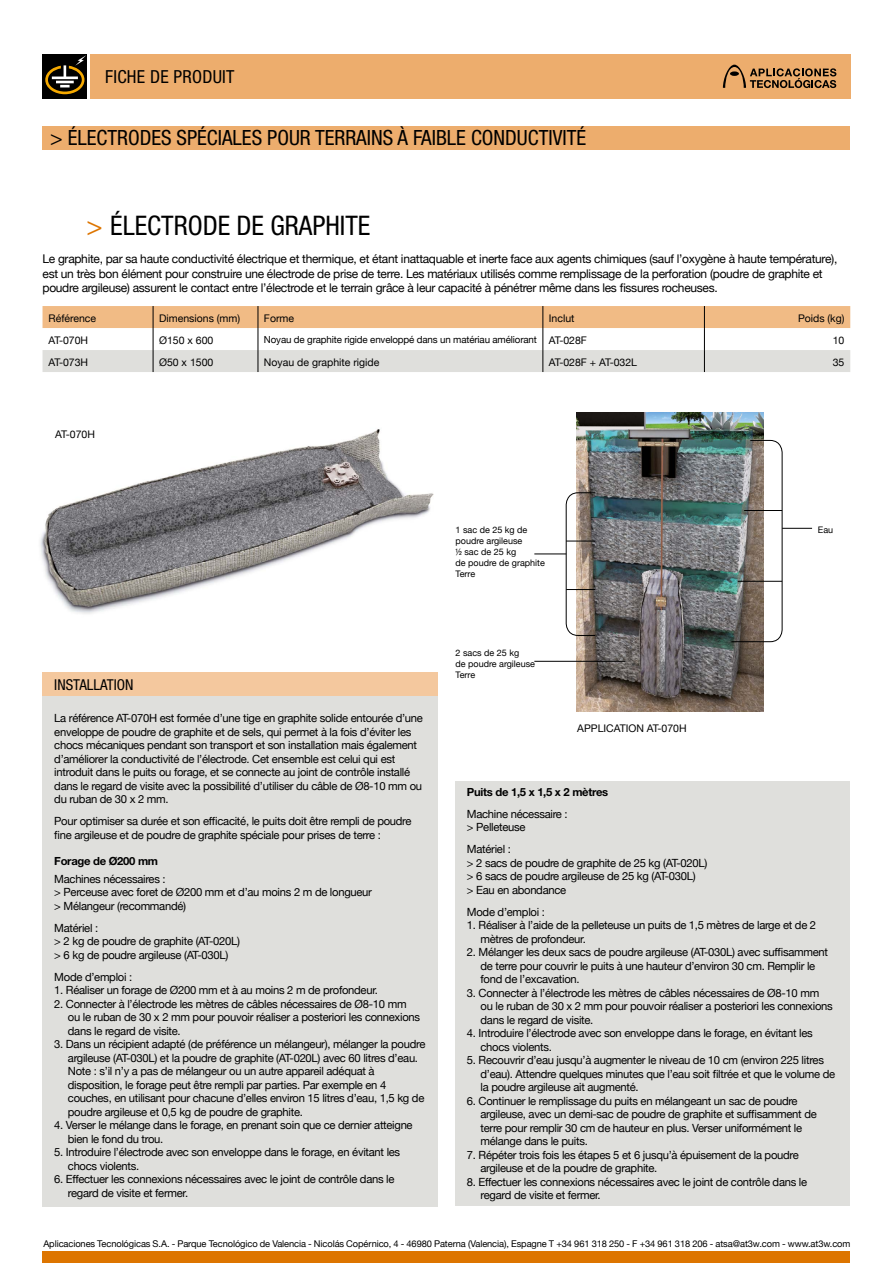
<style>
.page{position:relative;width:893px;height:1263px;background:#fff}
.page>*{position:absolute;margin:0;border:0;box-sizing:border-box;transform-origin:0 0}
.t1{font:condensed 27px "Helvetica Neue LT Std";color:#000}
.t2{font:condensed 21px "Helvetica Neue LT Std";color:#000}
.t3{font:condensed 18px "Helvetica Neue LT Std";letter-spacing:.015em;color:#000}
.t4{font:condensed 15px "Helvetica Neue LT Std";color:#000}
.t5{font:12px/14.4px "Helvetica Neue";letter-spacing:-.025em;color:#000}
.t6{font:11.25px/13.5px "Helvetica Neue";letter-spacing:-.025em;color:#000}
.t7{font:700 11.25px "Helvetica Neue LT Std";letter-spacing:-.025em;color:#000}
.t8{font:10.5px "Helvetica Neue";color:#000}
.t9{font:9.75px "Helvetica Neue";letter-spacing:-.015em;color:#000}
.t10{font:9.3px "Helvetica Neue";letter-spacing:-.01em;color:#000}
.t11{font:9px/10.8px "Helvetica Neue";color:#000}
.s1{color:#dd7500}
.s2{font-size:10.5px}
.s3{font-family:"Helvetica Neue LT Std";font-stretch:condensed}
</style>
<div class="page">
<div style="left:90px;top:54px;width:760px;height:45px;background:#edad6d"></div>
<div style="left:43px;top:1251px;width:807px;height:12px;background:#dd7500"></div>
<div style="left:43px;top:54px;width:44px;height:45px;background:#000"></div>
<svg style="left:45px;top:55px;width:41px;height:39px"></svg>
<svg style="left:723px;top:65px;width:113px;height:23px"></svg>
<img style="left:40px;top:429px;width:394px;height:185px">
<img style="left:576px;top:412px;width:188px;height:299px">
<svg style="left:731px;top:440px;width:52px;height:202px"></svg>
<hr style="left:744px;top:510px;width:38px;height:1px;background:#000">
<hr style="left:782px;top:528px;width:30px;height:1px;background:#000">
<hr style="left:738px;top:581px;width:44px;height:1px;background:#000">
<svg style="left:565px;top:492px;width:31px;height:144px"></svg>
<hr style="left:534px;top:661px;width:91px;height:1px;background:#000">
<hr style="left:534px;top:553px;width:32px;height:1px;background:#000">
<svg style="left:43px;top:306px;width:807px;height:66px"></svg>
<div style="left:43px;top:126px;width:807px;height:23px;background:#edad6d"></div>
<div style="left:455px;top:781px;width:395px;height:425px;background:#dfdfdc"></div>
<div style="left:43px;top:696px;width:395px;height:510px;background:#dfdfdc"></div>
<div style="left:43px;top:673px;width:395px;height:23px;background:#f4c89e"></div>
<h3 class="t3" style="left:105px;top:66px;width:131px">FICHE DE PRODUIT</h3>
<h2 class="t2" style="left:50px;top:126px;width:538px">&gt; ÉLECTRODES SPÉCIALES POUR TERRAINS À FAIBLE CONDUCTIVITÉ</h2>
<h1 class="t1" style="left:86px;top:210px;width:285px"><span class="s1">&gt;</span> ÉLECTRODE DE GRAPHITE</h1>
<p class="t5" style="left:43px;top:252px;width:796px">Le graphite, par sa haute conductivité électrique et thermique, et étant inattaquable et inerte face aux agents chimiques (sauf l’oxygène à haute température), est un très bon élément pour construire une électrode de prise de terre. Les matériaux utilisés comme remplissage de la perforation (poudre de graphite et poudre argileuse) assurent le contact entre l’électrode et le terrain grâce à leur capacité à pénétrer même dans les fissures rocheuses.</p>
<p class="t8" style="left:49px;top:312px;width:49px">Référence</p>
<p class="t8" style="left:159px;top:312px;width:83px">Dimensions (mm)</p>
<p class="t8" style="left:264px;top:312px;width:32px">Forme</p>
<p class="t8" style="left:549px;top:312px;width:27px">Inclut</p>
<p class="t8" style="left:798px;top:312px;width:48px">Poids (kg)</p>
<p class="t8" style="left:49px;top:334px;width:41px">AT-070H</p>
<p class="t8" style="left:159px;top:334px;width:56px">Ø150 x 600</p>
<p class="t9" style="left:264px;top:334px;width:325px">Noyau de graphite rigide enveloppé dans un matériau améliorant <span class="s2">AT-028F</span></p>
<p class="t8" style="left:833px;top:334px;width:13px">10</p>
<p class="t8" style="left:49px;top:356px;width:41px">AT-073H</p>
<p class="t8" style="left:159px;top:356px;width:56px">Ø50 x 1500</p>
<p class="t8" style="left:264px;top:356px;width:117px">Noyau de graphite rigide</p>
<p class="t8" style="left:549px;top:356px;width:90px">AT-028F + AT-032L</p>
<p class="t8" style="left:833px;top:356px;width:13px">35</p>
<p class="t8" style="left:55px;top:428px;width:41px">AT-070H</p>
<h3 class="t4" style="left:54px;top:676px;width:81px">INSTALLATION</h3>
<p class="t6" style="left:54px;top:711px;width:370px">La référence AT-070H est formée d’une tige en graphite solide entourée d’une enveloppe de poudre de graphite et de sels, qui permet à la fois d’éviter les chocs mécaniques pendant son transport et son installation mais également d’améliorer la conductivité de l’électrode. Cet ensemble est celui qui est introduit dans le puits ou forage, et se connecte au joint de contrôle installé dans le regard de visite avec la possibilité d’utiliser du câble de Ø8-10 mm ou du ruban de 30 x 2 mm.</p>
<p class="t6" style="left:54px;top:814px;width:359px">Pour optimiser sa durée et son efficacité, le puits doit être rempli de poudre fine argileuse et de poudre de graphite spéciale pour prises de terre :</p>
<p class="t7" style="left:54px;top:854px;width:105px">Forage de Ø200 mm</p>
<p class="t6" style="left:54px;top:872px;width:319px">Machines nécessaires :<br>&gt; Perceuse avec foret de Ø200 mm et d’au moins 2 m de longueur &gt; Mélangeur (recommandé)</p>
<p class="t6" style="left:54px;top:921px;width:187px">Matériel :<br>&gt; 2 kg de poudre de graphite (AT-020L) &gt; 6 kg de poudre argileuse (AT-030L)</p>
<p class="t6" style="left:54px;top:970px;width:79px">Mode d’emploi :</p>
<p class="t6" style="left:54px;top:983px;width:325px">1. Réaliser un forage de Ø200 mm et à au moins 2 m de profondeur.</p>
<p class="t6" style="left:68px;top:997px;width:354px;text-indent:-14px">2. Connecter à l’électrode les mètres de câbles nécessaires de Ø8-10 mm ou le ruban de 30 x 2 mm pour pouvoir réaliser a posteriori les connexions dans le regard de visite.</p>
<p class="t6" style="left:68px;top:1037px;width:359px;text-indent:-14px">3. Dans un récipient adapté (de préférence un mélangeur), mélanger la poudre argileuse (AT-030L) et la poudre de graphite (AT-020L) avec 60 litres d’eau.<br>Note : s’il n’y a pas de mélangeur ou un autre appareil adéquat à disposition, le forage peut être rempli par parties. Par exemple en 4 couches, en utilisant pour chacune d’elles environ 15 litres d’eau, 1,5 kg de poudre argileuse et 0,5 kg de poudre de graphite.</p>
<p class="t6" style="left:68px;top:1118px;width:346px;text-indent:-14px">4. Verser le mélange dans le forage, en prenant soin que ce dernier atteigne bien le fond du trou.</p>
<p class="t6" style="left:68px;top:1145px;width:334px;text-indent:-14px">5. Introduire l’électrode avec son enveloppe dans le forage, en évitant les chocs violents.</p>
<p class="t6" style="left:68px;top:1172px;width:328px;text-indent:-14px">6. Effectuer les connexions nécessaires avec le joint de contrôle dans le regard de visite et fermer.</p>
<p class="t11" style="left:455px;top:525px;width:91px">1 sac de 25 kg de poudre argileuse<br><span class="s3">½</span> sac de 25 kg<br>de poudre de graphite<br>Terre</p>
<p class="t11" style="left:455px;top:647px;width:81px">2 sacs de 25 kg<br>de poudre argileuse<br>Terre</p>
<p class="t8" style="left:577px;top:722px;width:111px">APPLICATION AT-070H</p>
<p class="t11" style="left:818px;top:524px;width:17px">Eau</p>
<p class="t7" style="left:467px;top:785px;width:143px">Puits de 1,5 x 1,5 x 2 mètres</p>
<p class="t6" style="left:467px;top:807px;width:102px">Machine nécessaire : &gt; Pelleteuse</p>
<p class="t6" style="left:467px;top:842px;width:242px">Matériel :<br>&gt; 2 sacs de poudre de graphite de 25 kg (AT-020L) &gt; 6 sacs de poudre argileuse de 25 kg (AT-030L)<br>&gt; Eau en abondance</p>
<p class="t6" style="left:467px;top:905px;width:79px">Mode d’emploi :</p>
<p class="t6" style="left:481px;top:918px;width:337px;text-indent:-14px">1. Réaliser à l’aide de la pelleteuse un puits de 1,5 mètres de large et de 2 mètres de profondeur.</p>
<p class="t6" style="left:481px;top:945px;width:349px;text-indent:-14px">2. Mélanger les deux sacs de poudre argileuse (AT-030L) avec suffisamment de terre pour couvrir le puits à une hauteur d’environ 30 cm. Remplir le fond de l’excavation.</p>
<p class="t6" style="left:481px;top:986px;width:354px;text-indent:-14px">3. Connecter à l’électrode les mètres de câbles nécessaires de Ø8-10 mm ou le ruban de 30 x 2 mm pour pouvoir réaliser a posteriori les connexions dans le regard de visite.</p>
<p class="t6" style="left:481px;top:1026px;width:334px;text-indent:-14px">4. Introduire l’électrode avec son enveloppe dans le forage, en évitant les chocs violents.</p>
<p class="t6" style="left:481px;top:1053px;width:356px;text-indent:-14px">5. Recouvrir d’eau jusqu’à augmenter le niveau de 10 cm (environ 225 litres d’eau). Attendre quelques minutes que l’eau soit filtrée et que le volume de la poudre argileuse ait augmenté.</p>
<p class="t6" style="left:481px;top:1094px;width:338px;text-indent:-14px">6. Continuer le remplissage du puits en mélangeant un sac de poudre argileuse, avec un demi-sac de poudre de graphite et suffisamment de terre pour remplir 30 cm de hauteur en plus. Verser uniformément le mélange dans le puits.</p>
<p class="t6" style="left:481px;top:1148px;width:320px;text-indent:-14px">7. Répéter trois fois les étapes 5 et 6 jusqu’à épuisement de la poudre argileuse et de la poudre de graphite.</p>
<p class="t6" style="left:481px;top:1175px;width:328px;text-indent:-14px">8. Effectuer les connexions nécessaires avec le joint de contrôle dans le regard de visite et fermer.</p>
<p class="t10" style="left:43px;top:1238px;width:809px">Aplicaciones Tecnológicas S.A. - Parque Tecnológico de Valencia - Nicolás Copérnico, 4 - 46980 Paterna (Valencia), Espagne T +34 961 318 250 - F +34 961 318 206 - atsa@at3w.com - www.at3w.com</p>
</div>
